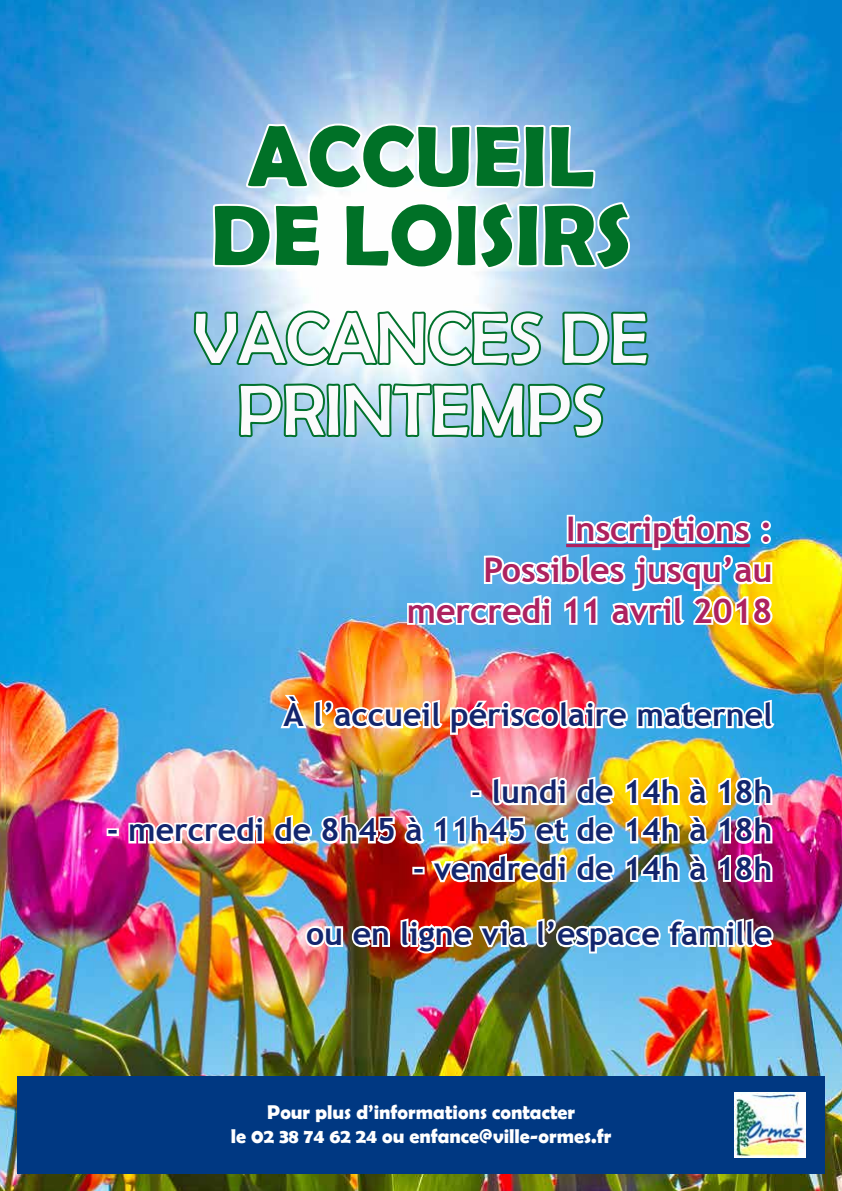
<style>
.page{position:relative;width:842px;height:1191px;background:#fff}
.page>*{position:absolute;margin:0;border:0;box-sizing:border-box;transform-origin:0 0}
.t1{font:700 86px/79px "Berlin Sans FB Demi";color:#007127;text-align:center}
.t2{font:72px/72px "Berlin Sans FB";color:#fbfafc;text-align:center}
.t3{font:700 34px/40.8px "Trebuchet MS";color:#ad2260;text-align:right}
.t4{font:700 32px/65px "Trebuchet MS";color:#13266e;text-align:right}
.t5{font:700 20px/24px "Berlin Sans FB Demi";color:#fff;text-align:center}
.s1{font-weight:400}
</style>
<div class="page">
<img style="left:0;top:0;width:842px;height:1191px">
<svg style="left:192px;top:0;width:458px;height:467px"></svg>
<svg style="left:405px;top:511px;width:370px;height:117px"></svg>
<img style="left:278px;top:693px;width:499px;height:44px">
<div style="left:107px;top:828px;width:12px;height:8px;border:4px solid #fff"></div>
<img style="left:126px;top:774px;width:491px;height:111px">
<img style="left:623px;top:774px;width:151px;height:111px">
<svg style="left:302px;top:922px;width:90px;height:28px"></svg>
<img style="left:399px;top:916px;width:376px;height:39px">
<div style="left:17px;top:1076px;width:808px;height:98px;background:#003882"></div>
<img style="left:734px;top:1092px;width:71px;height:65px">
<h1 class="t1" style="left:211px;top:115px;width:422px">ACCUEIL<br>DE LOISIRS</h1>
<h2 class="t2" style="left:194px;top:302px;width:456px">VACANCES DE<br>PRINTEMPS</h2>
<p class="t3" style="left:407px;top:509px;width:367px">Inscriptions :<br>Possibles jusqu’au mercredi 11 avril 2018</p>
<p class="t4" style="left:283px;top:682px;width:491px">À l’accueil périscolaire maternel</p>
<p class="t4" style="left:470px;top:759px;width:304px"><span class="s1">-</span> lundi de 14h à 18h</p>
<p class="t4" style="left:107px;top:797px;width:667px">- mercredi de 8h45 à 11h45 et de 14h à 18h</p>
<p class="t4" style="left:306px;top:836px;width:468px">- vendredi de 14h à 18h<br>ou en ligne via l’espace famille</p>
<p class="t5" style="left:231px;top:1099px;width:382px">Pour plus d’informations contacter<br>le 02 38 74 62 24 ou enfance@ville-ormes.fr</p>
</div>
